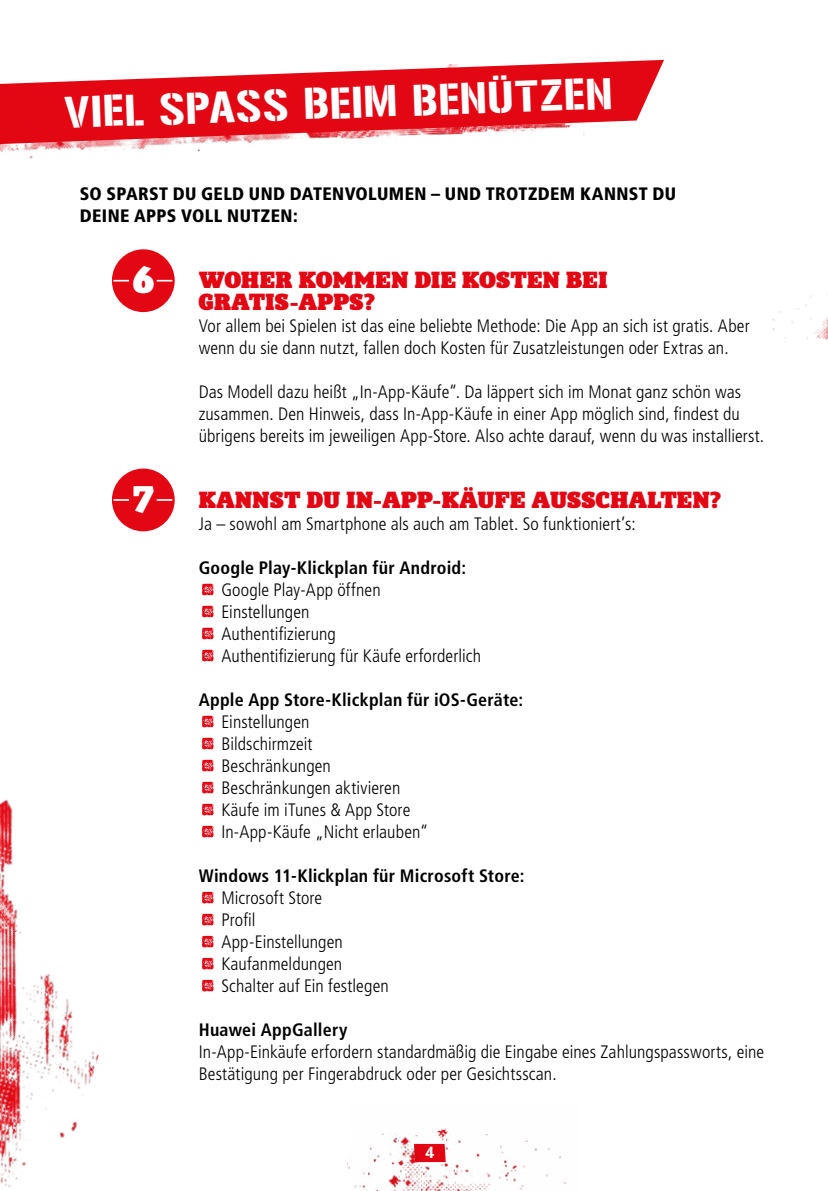
<style>
.page{position:relative;width:828px;height:1191px;background:#fff}
.page>*{position:absolute;margin:0;border:0;box-sizing:border-box;transform-origin:0 0}
.t1{font:84px "Veneer Three";color:#e30613;scale:1.15 1}
.Kapitelüberschrift_Ebene_1{font:44px "Gunplay";color:#fff}
.nummer_überschrift_ebene_2{font:900 38px "Sky Serif";color:#fff}
.Überschrift_Ebene_2{font:900 24px/22px "Sky Serif";letter-spacing:.005em;color:#e30613}
.Fließtext{font:300 condensed 18px/22px "Frutiger LT Std";letter-spacing:.005em;color:#000}
.Fließtext-2{font:700 condensed 18px "Frutiger LT Std";letter-spacing:.015em;color:#000}
.t2{font:900 condensed 18px/22px "Frutiger LT Std";letter-spacing:.02em;color:#000}
.t3{font:16px "Gunplay";color:#fff}
</style>
<div class="page">
<img style="left:1px;top:799px;width:98px;height:388px">
<img style="left:347px;top:1128px;width:219px;height:63px">
<img style="left:0;top:144px;width:200px;height:15px">
<img style="left:772px;top:295px;width:56px;height:45px">
<img style="left:0;top:621px;width:1px;height:570px">
<svg style="left:0;top:60px;width:664px;height:84px;fill:#e30613"></svg>
<div style="left:112px;top:249px;width:63px;height:63px;background:#e30613;border-radius:50%"></div>
<svg style="left:113px;top:280px;width:16px;height:1px"></svg>
<svg style="left:157px;top:280px;width:15px;height:1px"></svg>
<div style="left:112px;top:468px;width:63px;height:63px;background:#e30613;border-radius:50%"></div>
<svg style="left:113px;top:499px;width:16px;height:2px"></svg>
<svg style="left:157px;top:499px;width:15px;height:2px"></svg>
<h1 class="Kapitelüberschrift_Ebene_1" style="left:64px;top:81px;width:549px;rotate:-2deg">VIEL SPASS BEIM BENÜTZEN</h1>
<p class="t2" style="left:80px;top:183px;width:598px">SO SPARST DU GELD UND DATENVOLUMEN – UND TROTZDEM KANNST DU<br>DEINE APPS VOLL NUTZEN:</p>
<h2 class="nummer_überschrift_ebene_2" style="left:133px;top:257px;width:23px">6</h2>
<h2 class="Überschrift_Ebene_2" style="left:199px;top:269px;width:410px">WOHER KOMMEN DIE KOSTEN BEI<br>GRATIS-APPS?</h2>
<p class="Fließtext" style="left:199px;top:315px;width:552px">Vor allem bei Spielen ist das eine beliebte Methode: Die App an sich ist gratis. Aber wenn du sie dann nutzt, fallen doch Kosten für Zusatzleistungen oder Extras an.</p>
<p class="Fließtext" style="left:199px;top:381px;width:567px">Das Modell dazu heißt „In-App-Käufe“. Da läppert sich im Monat ganz schön was zusammen. Den Hinweis, dass In-App-Käufe in einer App möglich sind, findest du übrigens bereits im jeweiligen App-Store. Also achte darauf, wenn du was installierst.</p>
<h2 class="nummer_überschrift_ebene_2" style="left:133px;top:477px;width:23px">7</h2>
<h2 class="Überschrift_Ebene_2" style="left:199px;top:489px;width:524px">KANNST DU IN-APP-KÄUFE AUSSCHALTEN?</h2>
<p class="Fließtext" style="left:199px;top:513px;width:438px">Ja – sowohl am Smartphone als auch am Tablet. So funktioniert’s:</p>
<p class="Fließtext-2" style="left:199px;top:557px;width:269px">Google Play-Klickplan für Android:</p>
<p class="t1" style="left:199px;top:514px;width:17px">.</p>
<p class="Fließtext" style="left:221px;top:579px;width:161px">Google Play-App öffnen</p>
<p class="t1" style="left:199px;top:536px;width:17px">.</p>
<p class="Fließtext" style="left:221px;top:601px;width:90px">Einstellungen</p>
<p class="t1" style="left:199px;top:558px;width:17px">.</p>
<p class="Fließtext" style="left:221px;top:623px;width:116px">Authentifizierung</p>
<p class="t1" style="left:199px;top:580px;width:17px">.</p>
<p class="Fließtext" style="left:221px;top:645px;width:261px">Authentifizierung für Käufe erforderlich</p>
<p class="Fließtext-2" style="left:199px;top:689px;width:326px">Apple App Store-Klickplan für iOS-Geräte:</p>
<p class="t1" style="left:199px;top:646px;width:17px">.</p>
<p class="Fließtext" style="left:221px;top:711px;width:90px">Einstellungen</p>
<p class="t1" style="left:199px;top:668px;width:17px">.</p>
<p class="Fließtext" style="left:221px;top:733px;width:93px">Bildschirmzeit</p>
<p class="t1" style="left:199px;top:690px;width:17px">.</p>
<p class="Fließtext" style="left:221px;top:755px;width:111px">Beschränkungen</p>
<p class="t1" style="left:199px;top:712px;width:17px">.</p>
<p class="Fließtext" style="left:221px;top:777px;width:180px">Beschränkungen aktivieren</p>
<p class="t1" style="left:199px;top:734px;width:17px">.</p>
<p class="Fließtext" style="left:221px;top:799px;width:190px">Käufe im iTunes &amp; App Store</p>
<p class="t1" style="left:199px;top:756px;width:17px">.</p>
<p class="Fließtext" style="left:221px;top:821px;width:208px">In-App-Käufe „Nicht erlauben“</p>
<p class="Fließtext-2" style="left:199px;top:865px;width:327px">Windows 11-Klickplan für Microsoft Store:</p>
<p class="t1" style="left:199px;top:822px;width:17px">.</p>
<p class="Fließtext" style="left:221px;top:887px;width:102px">Microsoft Store</p>
<p class="t1" style="left:199px;top:844px;width:17px">.</p>
<p class="Fließtext" style="left:221px;top:909px;width:36px">Profil</p>
<p class="t1" style="left:199px;top:866px;width:17px">.</p>
<p class="Fließtext" style="left:221px;top:931px;width:123px">App-Einstellungen</p>
<p class="t1" style="left:199px;top:888px;width:17px">.</p>
<p class="Fließtext" style="left:221px;top:953px;width:122px">Kaufanmeldungen</p>
<p class="t1" style="left:199px;top:910px;width:17px">.</p>
<p class="Fließtext" style="left:221px;top:975px;width:169px">Schalter auf Ein festlegen</p>
<p class="Fließtext-2" style="left:199px;top:1019px;width:150px">Huawei AppGallery</p>
<p class="Fließtext" style="left:199px;top:1041px;width:567px">In-App-Einkäufe erfordern standardmäßig die Eingabe eines Zahlungspassworts, eine<br>Bestätigung per Fingerabdruck oder per Gesichtsscan.</p>
<p class="t3" style="left:425px;top:1141px;width:11px">4</p>
</div>
